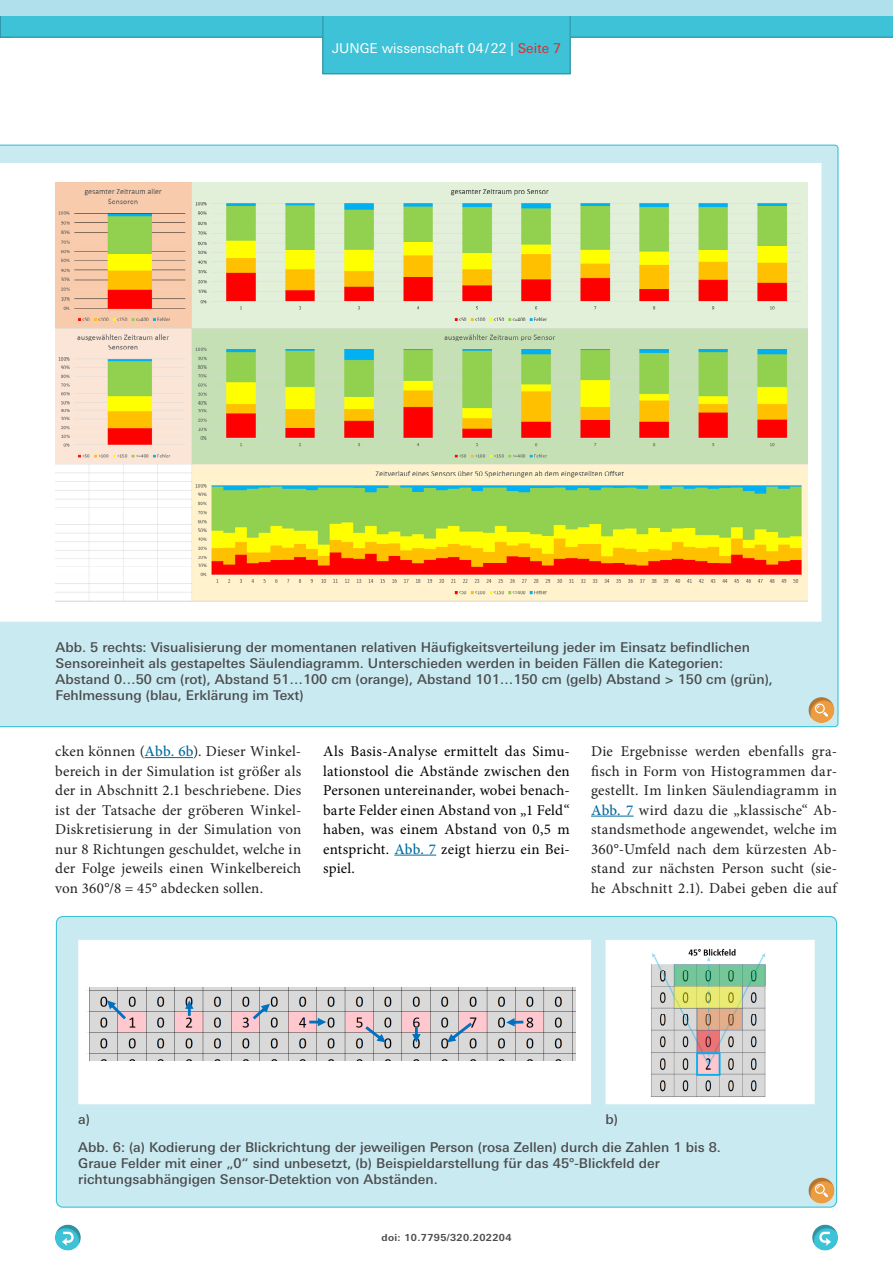
<style>
.page{position:relative;width:893px;height:1263px;background:#fff}
.page>*{position:absolute;margin:0;border:0;box-sizing:border-box;transform-origin:0 0}
.Juwi_Fließtext{font:15px/19.5px "Minion Pro";letter-spacing:.015em;color:#231f20;text-align:justify}
.Juwi_Fließtext-2{font:15px/19.5px "Minion Pro";letter-spacing:.015em;color:#000;text-align:justify}
.Juwi_Bildunterschrif{font:500 13.5px/16.2px "Univers Next W1 G";color:#4b4c4d}
.t1{font:13.5px "Univers Next W1 G";color:#fff}
.t2{font:700 9.75px "Univers Next W1 G";letter-spacing:.04em;color:#4b4c4d}
.s1{color:#df2b2a}
.s2{font-weight:500;color:#01699d}
</style>
<div class="page">
<div style="left:0;top:16px;width:893px;height:21px;background:#3ec2d7"></div>
<div style="left:323px;top:13px;width:247px;height:61px;background:#3ec2d7;border:1px solid #2c92a2"></div>
<div style="left:811px;top:1222px;width:29px;height:29px;background:#231f20;opacity:.28"></div>
<svg style="left:819px;top:1232px;width:12px;height:14px"></svg>
<div style="left:53px;top:1222px;width:29px;height:29px;background:#231f20;opacity:.28"></div>
<svg style="left:62px;top:1232px;width:12px;height:14px"></svg>
<div style="left:0;top:0;width:893px;height:16px;background:#afe0eb"></div>
<hr style="left:145px;top:757px;width:48px;height:1px;background:#01699d">
<hr style="left:394px;top:855px;width:42px;height:1px;background:#01699d">
<hr style="left:591px;top:816px;width:42px;height:1px;background:#01699d">
<svg style="left:0;top:145px;width:838px;height:582px"></svg>
<div style="left:56px;top:916px;width:780px;height:291px;background:#caeaf2;border-radius:7px"></div>
<div style="left:79px;top:941px;width:511px;height:162px;background:#fff"></div>
<img style="left:86px;top:987px;width:490px;height:73px">
<svg style="left:107px;top:1000px;width:19px;height:19px"></svg>
<svg style="left:185px;top:1000px;width:9px;height:16px"></svg>
<svg style="left:253px;top:1004px;width:17px;height:15px"></svg>
<svg style="left:309px;top:1018px;width:17px;height:8px"></svg>
<svg style="left:365px;top:1026px;width:21px;height:16px"></svg>
<svg style="left:412px;top:1027px;width:9px;height:15px"></svg>
<svg style="left:447px;top:1022px;width:25px;height:20px"></svg>
<svg style="left:506px;top:1018px;width:17px;height:8px"></svg>
<div style="left:78px;top:940px;width:513px;height:164px;border:2px solid #fff"></div>
<div style="left:607px;top:941px;width:207px;height:160px;background:#fff"></div>
<img style="left:651px;top:948px;width:115px;height:149px">
<div style="left:606px;top:940px;width:209px;height:164px;border:2px solid #fff"></div>
<div style="left:808px;top:695px;width:28px;height:28px;background:#231f20;opacity:.28"></div>
<svg style="left:815px;top:703px;width:13px;height:14px"></svg>
<div style="left:808px;top:1175px;width:28px;height:29px;background:#231f20;opacity:.28"></div>
<svg style="left:815px;top:1184px;width:13px;height:13px"></svg>
<p class="t1" style="left:332px;top:40px;width:230px">JUNGE wissenschaft 04/18 | <span class="s1">Seite 7</span></p>
<p class="t1" style="left:468px;top:40px;width:17px">15</p>
<p class="t1" style="left:491px;top:40px;width:17px">22</p>
<p class="Juwi_Bildunterschrif" style="left:56px;top:639px;width:719px">Abb. 5 rechts: Visualisierung der momentanen relativen Häufigkeitsverteilung jeder im Einsatz befindlichen Sensoreinheit als gestapeltes Säulendiagramm. Unterschieden werden in beiden Fällen die Kategorien:<br>Abstand 0…50 cm (rot), Abstand 51…100 cm (orange), Abstand 101…150 cm (gelb) Abstand &gt; 150 cm (grün), Fehlmessung (blau, Erklärung im Text)</p>
<p class="Juwi_Fließtext" style="left:55px;top:742px;width:248px">cken können (<span class="s2">Abb. 6b</span>). Dieser Winkel&shy;bereich in der Simulation ist größer als der in Abschnitt 2.1 beschriebene. Dies ist der Tatsache der gröberen Winkel-Diskretisierung in der Simulation von nur 8 Richtungen geschuldet, welche in der Folge jeweils einen Winkelbereich von 360°/8 = 45° abdecken sollen.</p>
<p class="Juwi_Fließtext-2" style="left:323px;top:742px;width:248px">Als Basis-Analyse ermittelt das Simu&shy;lationstool die Abstände zwischen den Personen untereinander, wobei benach&shy;barte Felder einen Abstand von „1 Feld“ haben, was einem Abstand von 0,5 m entspricht. <span class="s2">Abb. 7</span> zeigt hierzu ein Bei&shy;spiel.</p>
<p class="Juwi_Fließtext" style="left:591px;top:742px;width:248px">Die Ergebnisse werden ebenfalls gra&shy;fisch in Form von Histogrammen dar&shy;gestellt. Im linken Säulendiagramm in <span class="s2">Abb. 7</span> wird dazu die „klassische“ Ab&shy;standsmethode angewendet, welche im 360°-Umfeld nach dem kürzesten Ab&shy;stand zur nächsten Person sucht (sie&shy;he Abschnitt 2.1). Dabei geben die auf</p>
<p class="Juwi_Bildunterschrif" style="left:78px;top:1111px;width:13px">a)</p>
<p class="Juwi_Bildunterschrif" style="left:606px;top:1111px;width:14px">b)</p>
<p class="Juwi_Bildunterschrif" style="left:78px;top:1139px;width:644px">Abb. 6: (a) Kodierung der Blickrichtung der jeweiligen Person (rosa Zellen) durch die Zahlen 1 bis 8.<br>Graue Felder mit einer „0“ sind unbesetzt, (b) Beispieldarstellung für das 45°-Blickfeld der richtungsabhängigen Sensor-Detektion von Abständen.</p>
<p class="t2" style="left:381px;top:1232px;width:132px">doi: 10.7795/320.202204</p>
</div>
